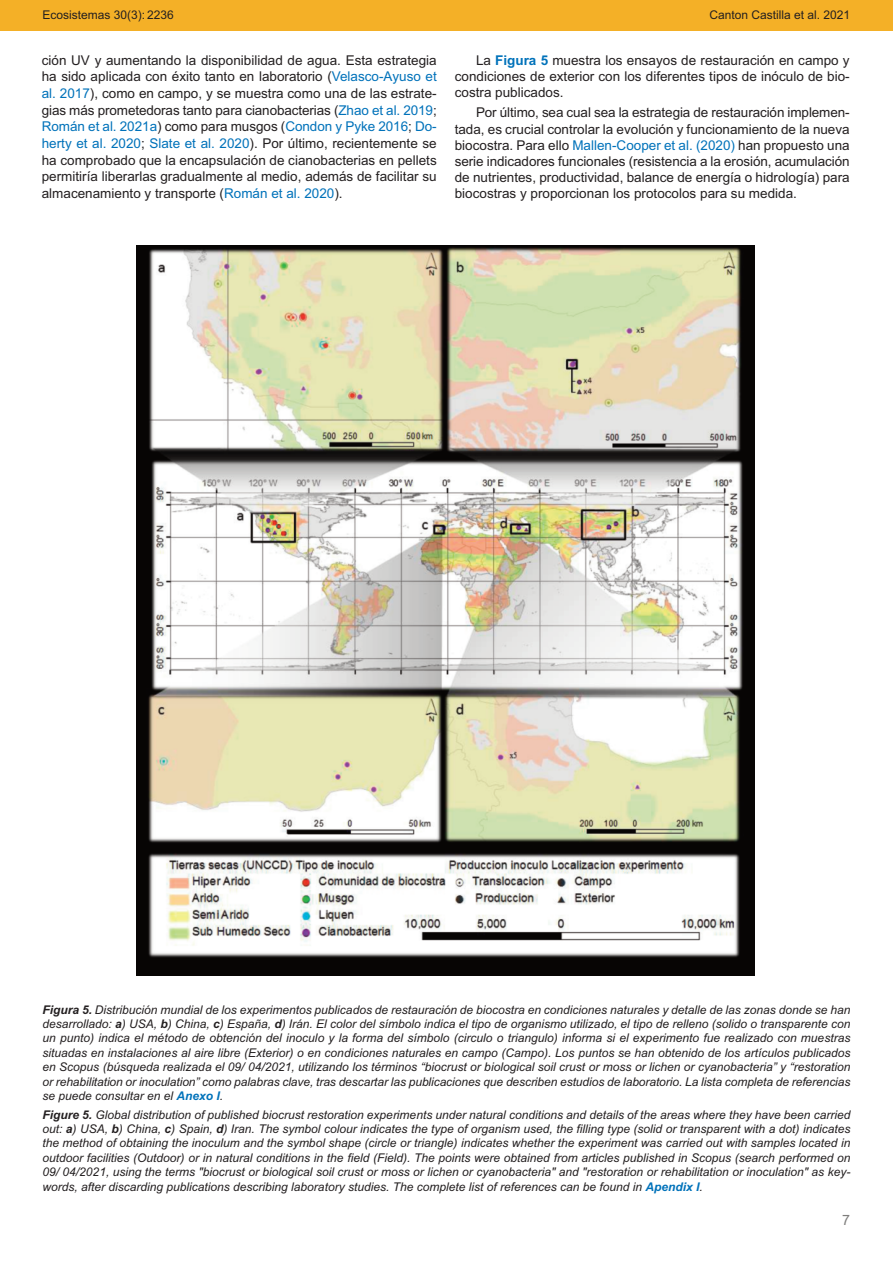
<style>
.page{position:relative;width:893px;height:1263px;background:#fff}
.page>*{position:absolute;margin:0;border:0;box-sizing:border-box;transform-origin:0 0}
.t1{font:14.25px "Arial";color:#7f7e7c}
.t2{font:13.5px/16.6px "Arial";color:#231f20;text-align:justify}
.t3{font:italic 12px/14.4px "Arial";color:#231f20;text-align:justify}
.t4{font:12px "Arial";color:#231f20}
.s1{color:#0072ba}
.s2{font-weight:700;color:#0072ba}
.s3{font-weight:700}
</style>
<div class="page">
<div style="left:0;top:0;width:893px;height:30px;background:#f4b027"></div>
<img style="left:137px;top:245px;width:618px;height:730px">
<p class="t4" style="left:43px;top:7px;width:133px">Ecosistemas 30(3): 2236</p>
<p class="t4" style="left:709px;top:7px;width:142px">Canton Castilla et al. 2021</p>
<p class="t2" style="left:42px;top:52px;width:396px">ción UV y aumentando la disponibilidad de agua. Esta estrategia ha sido aplicada con éxito tanto en laboratorio (<span class="s1">Velasco-Ayuso et al. 2017</span>), como en campo, y se muestra como una de las estrate&shy;gias más prometedoras tanto para cianobacterias (<span class="s1">Zhao et al. 2019</span>; <span class="s1">Román et al. 2021a</span>) como para musgos (<span class="s1">Condon y Pyke 2016</span>; <span class="s1">Do&shy;herty et al. 2020</span>; <span class="s1">Slate et al. 2020</span>). Por último, recientemente se ha comprobado que la encapsulación de cianobacterias en pellets permitiría liberarlas gradualmente al medio, además de facilitar su almacenamiento y transporte (<span class="s1">Román et al. 2020</span>).</p>
<p class="t2" style="left:455px;top:52px;width:396px;line-height:16.2px;text-indent:21px">La <span class="s2">Figura 5</span> muestra los ensayos de restauración en campo y condiciones de exterior con los diferentes tipos de inóculo de bio&shy;costra publicados.</p>
<p class="t2" style="left:455px;top:105px;width:396px;line-height:16.2px;text-indent:21px">Por último, sea cual sea la estrategia de restauración implemen&shy;tada, es crucial controlar la evolución y funcionamiento de la nueva biocostra. Para ello <span class="s1">Mallen-Cooper et al. (2020)</span> han propuesto una serie indicadores funcionales (resistencia a la erosión, acumulación de nutrientes, productividad, balance de energía o hidrología) para biocostras y proporcionan los protocolos para su medida.</p>
<p class="t3" style="left:42px;top:1002px;width:809px"><span class="s3">Figura 5.</span> Distribución mundial de los experimentos publicados de restauración de biocostra en condiciones naturales y detalle de las zonas donde se han desarrollado: <span class="s3">a</span>) USA, <span class="s3">b</span>) China, <span class="s3">c</span>) España, <span class="s3">d</span>) Irán. El color del símbolo indica el tipo de organismo utilizado, el tipo de relleno (solido o transparente con un punto) indica el método de obtención del inoculo y la forma del símbolo (circulo o triangulo) informa si el experimento fue realizado con muestras situadas en instalaciones al aire libre (Exterior) o en condiciones naturales en campo (Campo). Los puntos se han obtenido de los artículos publicados en Scopus (búsqueda realizada el 09/ 04/2021, utilizando los términos “biocrust or biological soil crust or moss or lichen or cyanobacteria” y “restoration or rehabilitation or inoculation” como palabras clave, tras descartar las publicaciones que describen estudios de laboratorio. La lista completa de referencias se puede consultar en el <span class="s2">Anexo I</span>.</p>
<p class="t3" style="left:42px;top:1107px;width:809px"><span class="s3">Figure 5.</span> Global distribution of published biocrust restoration experiments under natural conditions and details of the areas where they have been carried out: <span class="s3">a</span>) USA, <span class="s3">b</span>) China, <span class="s3">c</span>) Spain, <span class="s3">d</span>) Iran. The symbol colour indicates the type of organism used, the filling type (solid or transparent with a dot) indicates the method of obtaining the inoculum and the symbol shape (circle or triangle) indicates whether the experiment was carried out with samples located in outdoor facilities (Outdoor) or in natural conditions in the field (Field). The points were obtained from articles published in Scopus (search performed on 09/ 04/2021, using the terms "biocrust or biological soil crust or moss or lichen or cyanobacteria" and "restoration or rehabilitation or inoculation" as key&shy;words, after discarding publications describing laboratory studies. The complete list of references can be found in <span class="s2">Apendix I</span>.</p>
<p class="t1" style="left:842px;top:1211px;width:9px">7</p>
</div>
